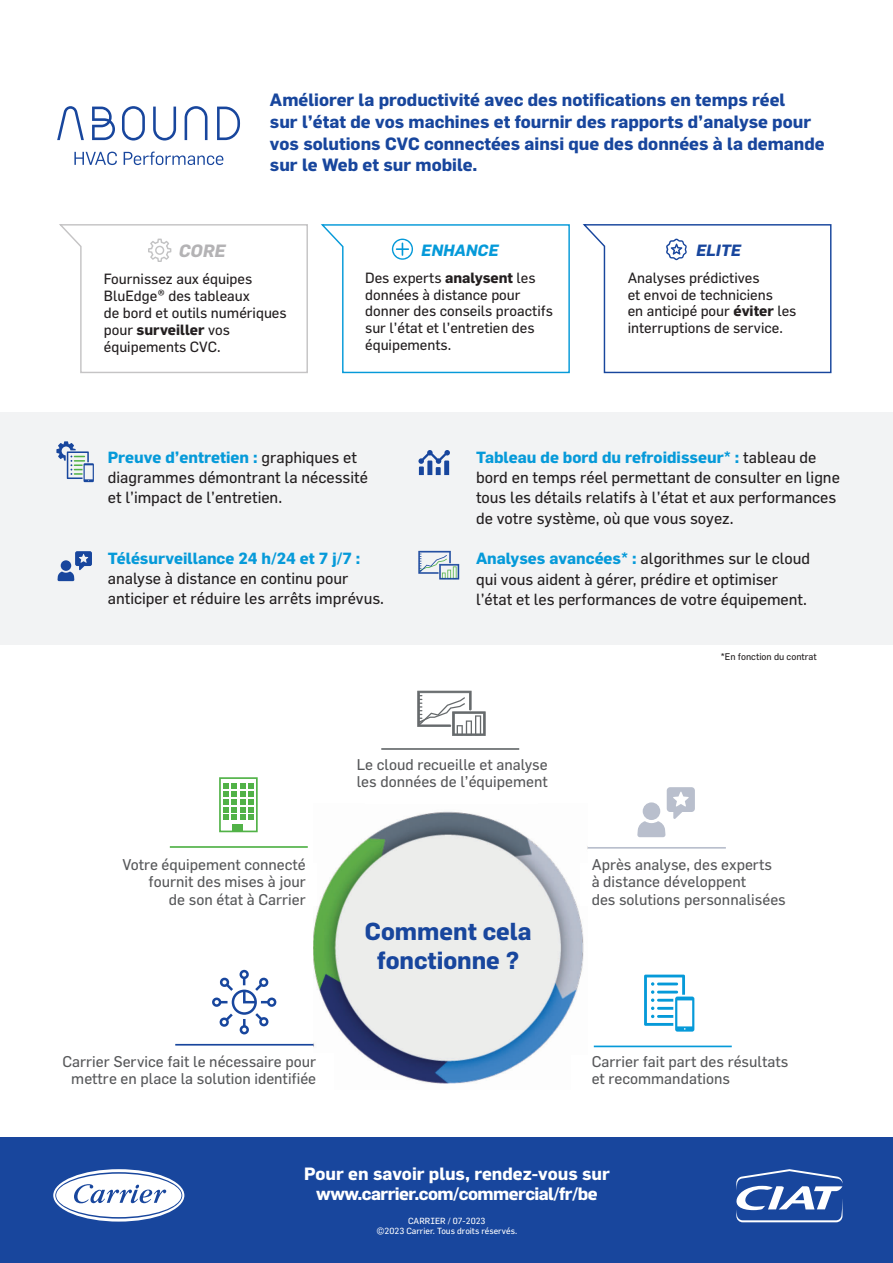
<style>
.page{position:relative;width:893px;height:1263px;background:#fff}
.page>*{position:absolute;margin:0;border:0;box-sizing:border-box;transform-origin:0 0}
.t1{font:700 24.15px/29px "Flama";color:#18469d;text-align:center}
.t2{font:700 17.4px/21.9px "Flama";color:#18469d}
.t3{font:700 17.4px/21px "Flama";color:#fff;text-align:center}
.t4{font:italic 700 17.4px "Flama";color:#b4b3b5}
.t5{font:italic 700 16.05px "Flama";color:#069ad9}
.t6{font:italic 700 16.05px "Flama";color:#18469d}
.t7{font:15.9px/20.2px "Flama";color:#231f20}
.t8{font:700 15.9px "Flama";color:#069ad9}
.t9{font:15.3px/17.7px "Flama";color:#57585a}
.t10{font:14.55px/17px "Flama";color:#231f20}
.t11{font:9.45px "Flama";color:#231f20}
.t12{font:8.7px/10.5px "Flama";color:#fff;text-align:center}
.s1{font-weight:700}
.s2{font-weight:700;color:#069ad9}
</style>
<div class="page">
<div style="left:0;top:1137px;width:893px;height:126px;background:#18469d"></div>
<div style="left:0;top:412px;width:893px;height:233px;background:#f2f3f4"></div>
<svg style="left:53px;top:1169px;width:131px;height:52px"></svg>
<img style="left:313px;top:811px;width:275px;height:273px">
<svg style="left:417px;top:691px;width:69px;height:45px"></svg>
<svg style="left:637px;top:787px;width:58px;height:50px"></svg>
<svg style="left:644px;top:974px;width:50px;height:57px"></svg>
<div style="left:86px;top:864px;width:230px;height:42px;background:#fff"></div>
<div style="left:580px;top:864px;width:212px;height:42px;background:#fff"></div>
<div style="left:572px;top:1056px;width:212px;height:42px;background:#fff"></div>
<div style="left:121px;top:1054px;width:212px;height:42px;background:#fff"></div>
<hr style="left:381px;top:748px;width:138px;height:2px;background:#666a6c">
<hr style="left:170px;top:846px;width:138px;height:2px;background:#51b247">
<hr style="left:588px;top:847px;width:138px;height:2px;background:#b9bfcd">
<hr style="left:594px;top:1045px;width:138px;height:2px;background:#069ad9">
<hr style="left:175px;top:1044px;width:138px;height:1px;background:#18469d">
<svg style="left:219px;top:777px;width:39px;height:56px"></svg>
<div style="left:232px;top:989px;width:25px;height:26px;border:3px solid #18469d;border-radius:50%"></div>
<svg style="left:221px;top:1001px;width:7px;height:2px"></svg>
<div style="left:240px;top:970px;width:9px;height:9px;border:3px solid #18469d;border-radius:50%"></div>
<div style="left:267px;top:997px;width:9px;height:10px;border:3px solid #18469d;border-radius:50%"></div>
<svg style="left:242px;top:975px;width:29px;height:52px"></svg>
<div style="left:240px;top:1025px;width:9px;height:9px;border:3px solid #18469d;border-radius:50%"></div>
<svg style="left:219px;top:1013px;width:14px;height:14px"></svg>
<div style="left:212px;top:997px;width:9px;height:10px;border:3px solid #18469d;border-radius:50%"></div>
<svg style="left:219px;top:977px;width:14px;height:14px"></svg>
<svg style="left:59px;top:224px;width:249px;height:150px"></svg>
<svg style="left:321px;top:224px;width:249px;height:150px"></svg>
<svg style="left:582px;top:224px;width:250px;height:150px"></svg>
<svg style="left:57px;top:551px;width:35px;height:30px"></svg>
<svg style="left:56px;top:441px;width:38px;height:41px"></svg>
<svg style="left:418px;top:450px;width:32px;height:25px"></svg>
<svg style="left:418px;top:551px;width:41px;height:28px"></svg>
<svg style="left:736px;top:1169px;width:106px;height:53px"></svg>
<svg style="left:122px;top:106px;width:23px;height:34px"></svg>
<svg style="left:153px;top:107px;width:23px;height:33px"></svg>
<svg style="left:185px;top:106px;width:22px;height:34px"></svg>
<svg style="left:57px;top:106px;width:27px;height:34px"></svg>
<svg style="left:217px;top:107px;width:23px;height:33px"></svg>
<svg style="left:92px;top:107px;width:23px;height:33px"></svg>
<svg style="left:74px;top:152px;width:43px;height:13px"></svg>
<svg style="left:124px;top:152px;width:99px;height:13px"></svg>
<p class="t4" style="left:179px;top:240px;width:48px">CORE</p>
<p class="t2" style="left:270px;top:88px;width:556px">Améliorer la productivité avec des notifications en temps réel<br>sur l’état de vos machines et fournir des rapports d’analyse pour vos solutions CVC connectées ainsi que des données à la demande sur le Web et sur mobile.</p>
<p class="t5" style="left:421px;top:240px;width:79px">ENHANCE</p>
<p class="t6" style="left:696px;top:240px;width:46px">ELITE</p>
<p class="t10" style="left:104px;top:270px;width:184px">Fournissez aux équipes<br>BluEdge® des tableaux<br>de bord et outils numériques pour <span class="s1">surveiller</span> vos équipements CVC.</p>
<p class="t10" style="left:628px;top:269px;width:170px">Analyses prédictives<br>et envoi de techniciens<br>en anticipé pour <span class="s1">éviter</span> les interruptions de service.</p>
<p class="t10" style="left:365px;top:269px;width:189px">Des experts <span class="s1">analysent</span> les données à distance pour donner des conseils proactifs sur l’état et l’entretien des équipements.</p>
<p class="t7" style="left:108px;top:447px;width:262px"><span class="s2">Preuve d’entretien :</span> graphiques et diagrammes démontrant la nécessité et l’impact de l’entretien.</p>
<p class="t8" style="left:108px;top:549px;width:254px">Télésurveillance 24 h/24 et 7 j/7 :</p>
<p class="t7" style="left:108px;top:568px;width:278px">analyse à distance en continu pour anticiper et réduire les arrêts imprévus.</p>
<p class="t7" style="left:476px;top:447px;width:365px"><span class="s2">Tableau de bord du refroidisseur* :</span> tableau de bord en temps réel permettant de consulter en ligne tous les détails relatifs à l’état et aux performances de votre système, où que vous soyez.</p>
<p class="t7" style="left:476px;top:548px;width:336px"><span class="s2">Analyses avancées* :</span> algorithmes sur le cloud qui vous aident à gérer, prédire et optimiser l’état et les performances de votre équipement.</p>
<p class="t11" style="left:721px;top:651px;width:98px">*En fonction du contrat</p>
<p class="t9" style="left:122px;top:855px;width:185px;text-align:right">Votre équipement connecté fournit des mises à jour<br>de son état à Carrier</p>
<p class="t9" style="left:62px;top:1052px;width:255px;text-align:center">Carrier Service fait le nécessaire pour mettre en place la solution identifiée</p>
<p class="t9" style="left:357px;top:755px;width:193px">Le cloud recueille et analyse les données de l’équipement</p>
<h1 class="t1" style="left:365px;top:916px;width:168px">Comment cela fonctionne ?</h1>
<p class="t9" style="left:592px;top:855px;width:196px">Après analyse, des experts<br>à distance développent<br>des solutions personnalisées</p>
<p class="t9" style="left:592px;top:1052px;width:198px">Carrier fait part des résultats et recommandations</p>
<p class="t3" style="left:304px;top:1162px;width:307px">Pour en savoir plus, rendez-vous sur www.carrier.com/commercial/fr/be</p>
<p class="t12" style="left:376px;top:1215px;width:142px">CARRIER / 07-2023<br>©2023 Carrier. Tous droits réservés.</p>
</div>
